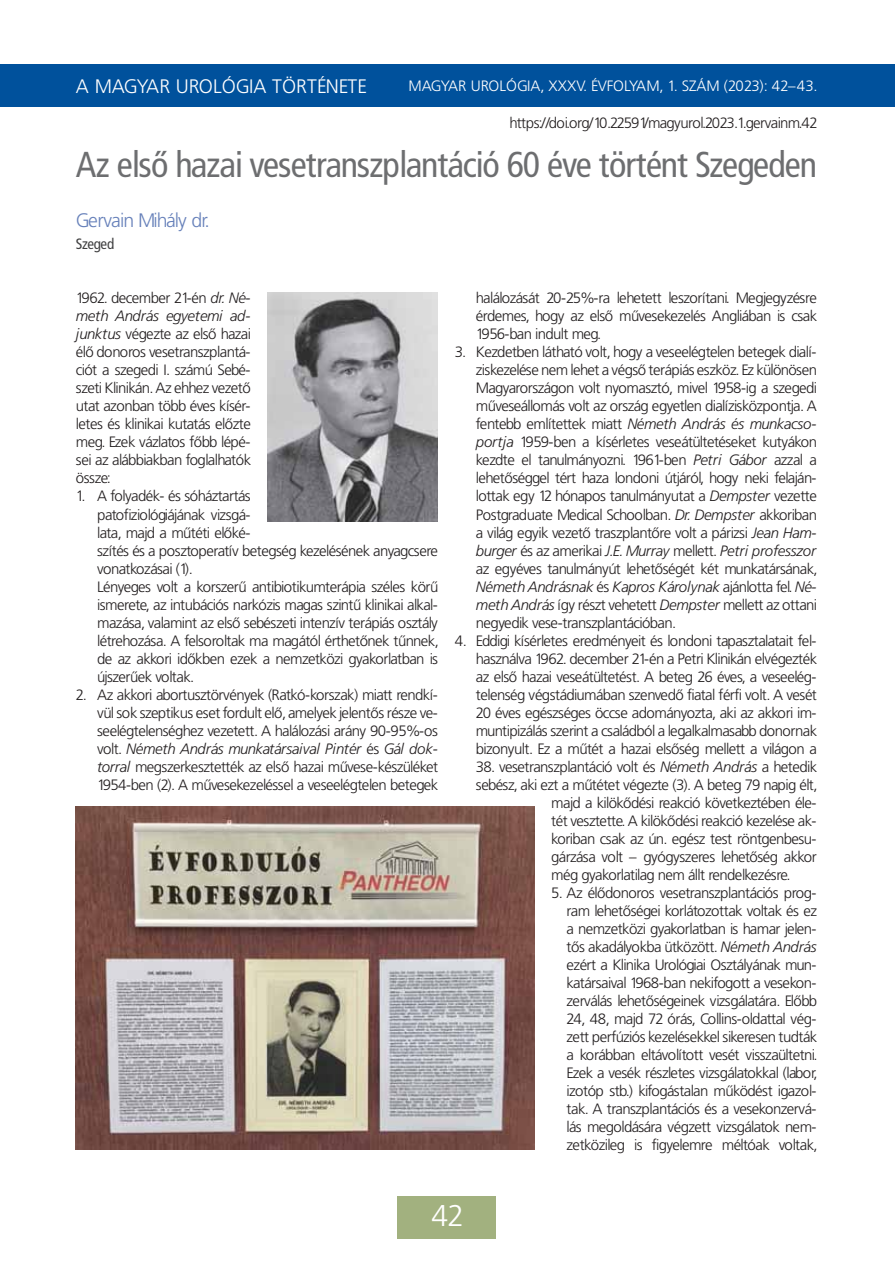
<style>
.page{position:relative;width:895px;height:1265px;background:#fff}
.page>*{position:absolute;margin:0;border:0;box-sizing:border-box;transform-origin:0 0}
.t1{font:36px "Frutiger Cn PFL";letter-spacing:-.01em;color:#6d6e70}
.t2{font:30px "Frutiger Lt PFL";color:#fff}
.t3{font:19.5px "Frutiger Lt PFL";letter-spacing:.04em;color:#fff}
.t4{font:19.5px "Frutiger Lt PFL";color:#6781ba}
.t5{font:15px/18px "Frutiger Lt PFL";color:#231f20;text-align:justify}
.t6{font:15px "Frutiger Lt PFL";letter-spacing:.04em;color:#fff}
.t7{font:15px "Frutiger Cn PFL";color:#404041}
.s1{font-style:italic}
</style>
<div class="page">
<div style="left:0;top:64px;width:894px;height:43px;background:#00519c"></div>
<div style="left:397px;top:1195px;width:98px;height:43px;background:#a2b17f"></div>
<img style="left:267px;top:292px;width:170px;height:229px">
<img style="left:76px;top:806px;width:458px;height:343px">
<h3 class="t3" style="left:76px;top:78px;width:291px">A MAGYAR UROLÓGIA TÖRTÉNETE</h3>
<p class="t6" style="left:408px;top:80px;width:409px">MAGYAR UROLÓGIA, XXXV. ÉVFOLYAM, 1. SZÁM (2023): 42–43.</p>
<p class="t5" style="left:509px;top:115px;width:308px">https://doi.org/10.22591/magyurol.2023.1.gervainm.42</p>
<h1 class="t1" style="left:76px;top:149px;width:741px">Az első hazai vesetranszplantáció 60 éve történt Szegeden</h1>
<h3 class="t4" style="left:76px;top:212px;width:134px">Gervain Mihály dr.</h3>
<p class="t7" style="left:76px;top:237px;width:40px">Szeged</p>
<p class="t5" style="left:76px;top:290px;width:176px">1962. december 21-én <span class="s1">dr. Né&shy;meth András egyetemi ad&shy;junktus</span> végezte az első hazai élő donoros vesetranszplantá&shy;ciót a szegedi I. számú Sebé&shy;szeti Klinikán. Az ehhez vezető utat azonban több éves kísér&shy;letes és klinikai kutatás előzte meg. Ezek vázlatos főbb lépé&shy;sei az alábbiakban foglalhatók össze:</p>
<p class="t5" style="left:97px;top:488px;width:342px;text-align:left;text-indent:-21px">1. A folyadék- és sóháztartás<br>patofiziológiájának vizsgá-<br>lata, majd a műtéti előké-<br>szítés és a posztoperatív betegség kezelésének anyagcsere vonatkozásai (1).<br>Lényeges volt a korszerű antibiotikumterápia széles körű ismerete, az intubációs narkózis magas szintű klinikai alkal&shy;mazása, valamint az első sebészeti intenzív terápiás osztály létrehozása. A felsoroltak ma magától érthetőnek tűnnek, de az akkori időkben ezek a nemzetközi gyakorlatban is újszerűek voltak.</p>
<p class="t5" style="left:97px;top:686px;width:342px;text-indent:-21px">2. Az akkori abortusztörvények (Ratkó-korszak) miatt rendkí&shy;vül sok szeptikus eset fordult elő, amelyek jelentős része ve&shy;seelégtelenséghez vezetett. A halálozási arány 90-95%-os volt. <span class="s1">Németh András munkatársaival Pintér</span> és <span class="s1">Gál dok&shy;torral</span> megszerkesztették az első hazai művese-készüléket 1954-ben (2). A művesekezeléssel a veseelégtelen betegek</p>
<p class="t5" style="left:476px;top:290px;width:342px">halálozását 20-25%-ra lehetett leszorítani. Megjegyzésre érdemes, hogy az első művesekezelés Angliában is csak 1956-ban indult meg.</p>
<p class="t5" style="left:476px;top:344px;width:342px;text-indent:-21px">3. Kezdetben látható volt, hogy a veseelégtelen betegek dialí&shy;ziskezelése nem lehet a végső terápiás eszköz. Ez különösen Magyarországon volt nyomasztó, mivel 1958-ig a szegedi műveseállomás volt az ország egyetlen dialízisközpontja. A fentebb említettek miatt <span class="s1">Németh András és munkacso&shy;portja</span> 1959-ben a kísérletes veseátültetéseket kutyákon kezdte el tanulmányozni. 1961-ben <span class="s1">Petri Gábor</span> azzal a lehetőséggel tért haza londoni útjáról, hogy neki felaján&shy;lottak egy 12 hónapos tanulmányutat a <span class="s1">Dempster</span> vezette Postgraduate Medical Schoolban. <span class="s1">Dr. Dempster</span> akkoriban a világ egyik vezető traszplantőre volt a párizsi <span class="s1">Jean Ham&shy;burger</span> és az amerikai <span class="s1">J.E. Murray</span> mellett. <span class="s1">Petri professzor </span>az egyéves tanulmányút lehetőségét két munkatársának, <span class="s1">Németh Andrásnak</span> és <span class="s1">Kapros Károlynak</span> ajánlotta fel. <span class="s1">Né&shy;meth András</span> így részt vehetett <span class="s1">Dempster</span> mellett az ottani negyedik vese-transzplantációban.</p>
<p class="t5" style="left:476px;top:632px;width:342px;text-indent:-21px">4. Eddigi kísérletes eredményeit és londoni tapasztalatait fel&shy;használva 1962. december 21-én a Petri Klinikán elvégezték az első hazai veseátültetést. A beteg 26 éves, a veseelég&shy;telenség végstádiumában szenvedő fiatal férfi volt. A vesét 20 éves egészséges öccse adományozta, aki az akkori im&shy;muntipizálás szerint a családból a legalkalmasabb donornak bizonyult. Ez a műtét a hazai elsőség mellett a világon a</p>
<p class="t5" style="left:476px;top:758px;width:342px">38. vesetranszplantáció volt és <span class="s1">Németh András</span> a hetedik</p>
<p class="t5" style="left:476px;top:776px;width:342px">sebész, aki ezt a műtétet végezte (3). A beteg 79 napig élt,</p>
<p class="t5" style="left:551px;top:794px;width:266px">majd a kilökődési reakció következtében éle-</p>
<p class="t5" style="left:551px;top:812px;width:266px">tét vesztette. A kilökődési reakció kezelése ak-</p>
<p class="t5" style="left:551px;top:830px;width:266px">koriban csak az ún. egész test röntgenbesu-</p>
<p class="t5" style="left:551px;top:848px;width:266px">gárzása volt – gyógyszeres lehetőség akkor</p>
<p class="t5" style="left:551px;top:866px;width:239px">még gyakorlatilag nem állt rendelkezésre.</p>
<p class="t5" style="left:566px;top:884px;width:251px;text-indent:-15px">5. Az élődonoros vesetranszplantációs prog&shy;ram lehetőségei korlátozottak voltak és ez a nemzetközi gyakorlatban is hamar jelen&shy;tős akadályokba ütközött. <span class="s1">Németh András </span>ezért a Klinika Urológiai Osztályának mun&shy;katársaival 1968-ban nekifogott a vesekon&shy;zerválás lehetőségeinek vizsgálatára. Előbb 24, 48, majd 72 órás, Collins-oldattal vég&shy;zett perfúziós kezelésekkel sikeresen tudták a korábban eltávolított vesét visszaültetni.<br>Ezek a vesék részletes vizsgálatokkal (labor, izotóp stb.) kifogástalan működést igazol&shy;tak. A transzplantációs és a vesekonzervá&shy;lás megoldására végzett vizsgálatok nem&shy;zetközileg is figyelemre méltóak voltak,</p>
<h2 class="t2" style="left:431px;top:1202px;width:31px">42</h2>
</div>
